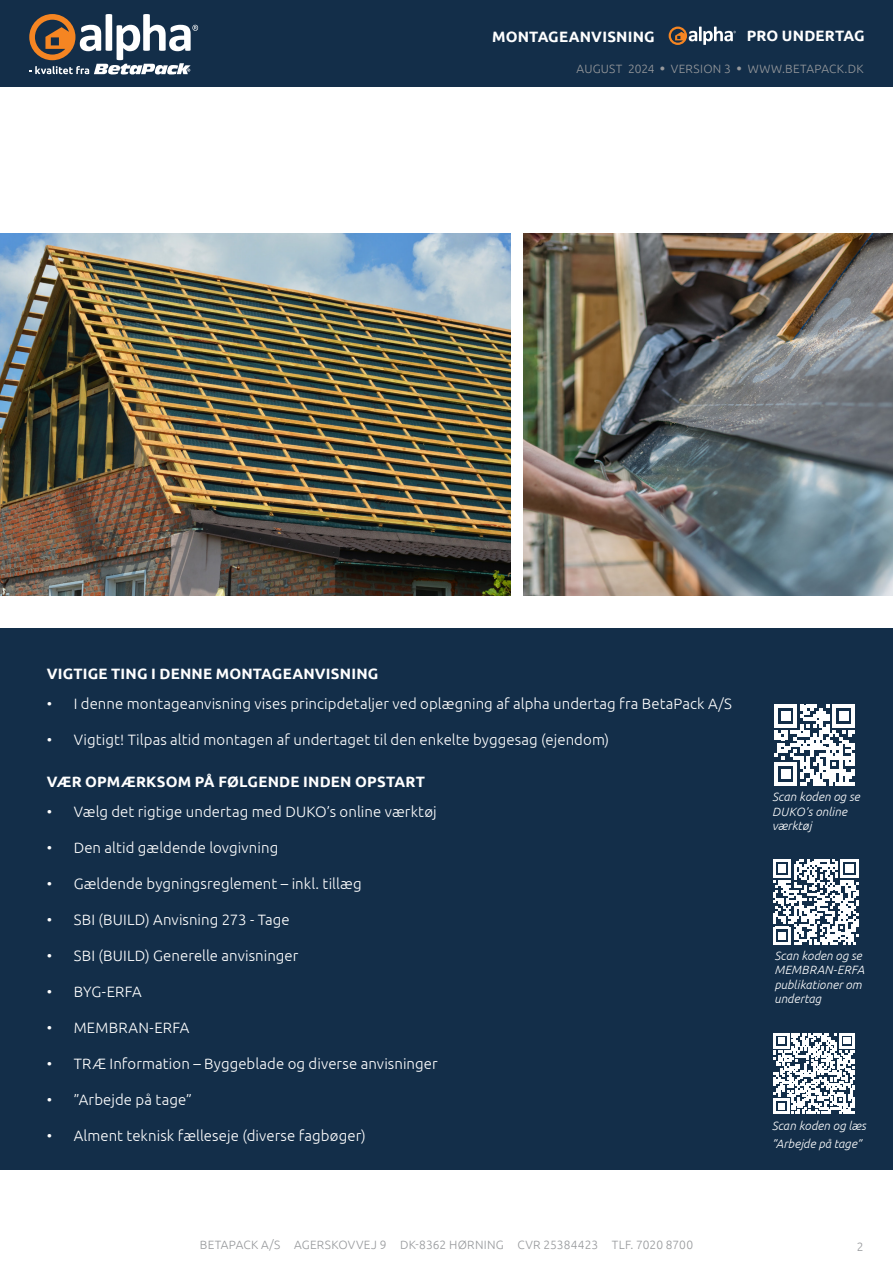
<style>
.page{position:relative;width:893px;height:1263px;background:#fff}
.page>*{position:absolute;margin:0;border:0;box-sizing:border-box;transform-origin:0 0}
.t1{font:300 15px "Ubuntu";letter-spacing:.005em;color:#fff}
.t2{font:700 15px "Ubuntu";letter-spacing:.015em;color:#fff}
.t3{font:italic 300 12px/14.4px "Ubuntu";letter-spacing:.01em;color:#fff}
.t4{font:300 12px "Ubuntu";letter-spacing:.02em;color:#97999c}
.s1{font-family:"Calibri";font-weight:400;font-size:9px}
</style>
<div class="page">
<div style="left:0;top:629px;width:893px;height:541px;background:#132e49"></div>
<img style="left:0;top:234px;width:510px;height:361px">
<img style="left:523px;top:234px;width:370px;height:361px">
<div style="left:0;top:0;width:893px;height:86px;background:#132e49"></div>
<svg style="left:29px;top:14px;width:169px;height:60px"></svg>
<svg style="left:669px;top:27px;width:67px;height:18px"></svg>
<svg style="left:773px;top:859px;width:86px;height:86px"></svg>
<svg style="left:774px;top:705px;width:81px;height:80px"></svg>
<svg style="left:774px;top:1033px;width:80px;height:81px"></svg>
<p class="t2" style="left:492px;top:27px;width:164px">MONTAGEANVISNING</p>
<p class="t2" style="left:747px;top:27px;width:119px">PRO UNDERTAG</p>
<p class="t4" style="left:577px;top:61px;width:288px">AUGUST 2024 <span class="s1">●</span> VERSION 3 <span class="s1">●</span> WWW.BETAPACK.DK</p>
<p class="t2" style="left:47px;top:664px;width:333px">VIGTIGE TING I DENNE MONTAGEANVISNING</p>
<p class="t1" style="left:47px;top:694px;width:687px">• I denne montageanvisning vises principdetaljer ved oplægning af alpha undertag fra BetaPack A/S</p>
<p class="t1" style="left:47px;top:730px;width:564px">• Vigtigt! Tilpas altid montagen af undertaget til den enkelte byggesag (ejendom)</p>
<p class="t2" style="left:47px;top:772px;width:380px">VÆR OPMÆRKSOM PÅ FØLGENDE INDEN OPSTART</p>
<p class="t1" style="left:47px;top:802px;width:392px">• Vælg det rigtige undertag med DUKO’s online værktøj</p>
<p class="t1" style="left:47px;top:838px;width:233px">• Den altid gældende lovgivning</p>
<p class="t1" style="left:47px;top:874px;width:316px">• Gældende bygningsreglement – inkl. tillæg</p>
<p class="t1" style="left:47px;top:910px;width:244px">• SBI (BUILD) Anvisning 273 - Tage</p>
<p class="t1" style="left:47px;top:946px;width:253px">• SBI (BUILD) Generelle anvisninger</p>
<p class="t1" style="left:47px;top:982px;width:96px">• BYG-ERFA</p>
<p class="t1" style="left:47px;top:1018px;width:144px">• MEMBRAN-ERFA</p>
<p class="t1" style="left:47px;top:1054px;width:392px">• TRÆ Information – Byggeblade og diverse anvisninger</p>
<p class="t1" style="left:47px;top:1090px;width:147px">• ”Arbejde på tage”</p>
<p class="t1" style="left:47px;top:1126px;width:321px">• Alment teknisk fælleseje (diverse fagbøger)</p>
<p class="t4" style="left:200px;top:1238px;width:495px">BETAPACK A/S AGERSKOVVEJ 9 DK-8362 HØRNING CVR 25384423 TLF. 7020 8700</p>
<p class="t3" style="left:772px;top:789px;width:89px">Scan koden og se<br>DUKO’s online værktøj</p>
<p class="t3" style="left:774px;top:948px;width:92px">Scan koden og se<br>MEMBRAN-ERFA publikationer om undertag</p>
<p class="t3" style="left:772px;top:1116px;width:96px;line-height:18px">Scan koden og læs ”Arbejde på tage”</p>
<p class="t4" style="left:857px;top:1239px;width:8px">2</p>
</div>
